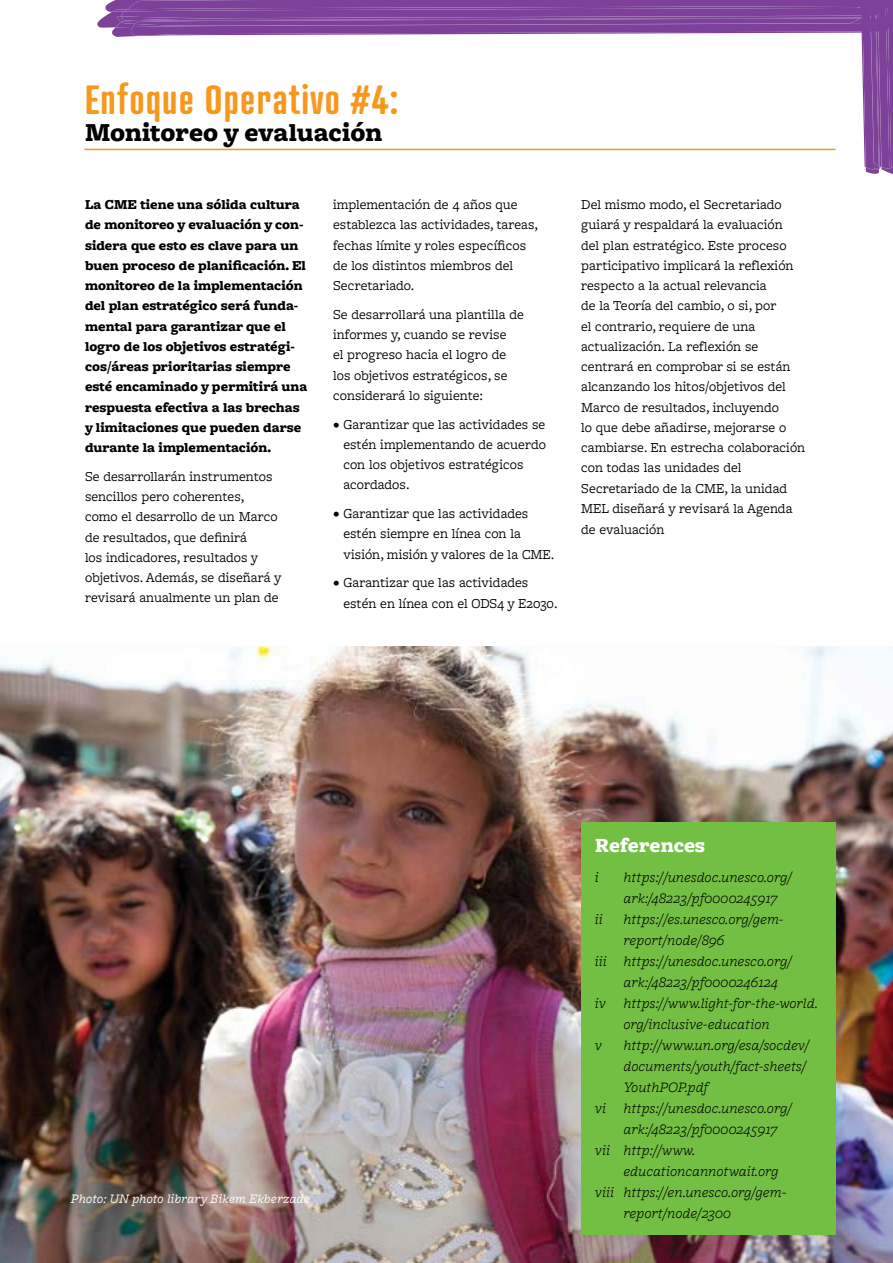
<style>
.page{position:relative;width:893px;height:1263px;background:#fff}
.page>*{position:absolute;margin:0;border:0;box-sizing:border-box;transform-origin:0 0}
.t1{font:600 39.45px "Atrament";letter-spacing:.03em;color:#f8971d}
.t2{font:900 27px "Freight Macro Pro";color:#000}
.t3{font:900 21px "Freight Macro Pro";color:#fff}
.t4{font:italic 300 15px/21px "Freight Macro Pro";color:#000}
.t5{font:14.25px/20.2px "Freight Macro Pro";color:#000}
.t6{font:900 14.25px/20.2px "Freight Macro Pro";color:#000}
.t7{font:italic 13.5px "Freight Macro Pro";color:#fff}
</style>
<div class="page">
<svg style="left:96px;top:0;width:797px;height:174px"></svg>
<img style="left:0;top:646px;width:893px;height:617px">
<div style="left:581px;top:823px;width:255px;height:412px;background:#72bf44"></div>
<hr style="left:84px;top:149px;width:752px;height:1px;background:#f8971d">
<h1 class="t1" style="left:85px;top:75px;width:315px">Enfoque Operativo #4:</h1>
<h2 class="t2" style="left:85px;top:113px;width:299px">Monitoreo y evaluación</h2>
<p class="t6" style="left:85px;top:194px;width:224px">La CME tiene una sólida cultura de monitoreo y evaluación y con&shy;sidera que esto es clave para un buen proceso de planificación. El monitoreo de la implementación del plan estratégico será funda&shy;mental para garantizar que el logro de los objetivos estratégi&shy;cos/áreas prioritarias siempre esté encaminado y permitirá una respuesta efectiva a las brechas y limitaciones que pueden darse durante la implementación.</p>
<p class="t5" style="left:85px;top:466px;width:198px">Se desarrollarán instrumentos sencillos pero coherentes,<br>como el desarrollo de un Marco de resultados, que definirá<br>los indicadores, resultados y objetivos. Además, se diseñará y revisará anualmente un plan de</p>
<p class="t5" style="left:333px;top:194px;width:207px">implementación de 4 años que establezca las actividades, tareas, fechas límite y roles específicos de los distintos miembros del<br>Secretariado.</p>
<p class="t5" style="left:333px;top:304px;width:192px">Se desarrollará una plantilla de informes y, cuando se revise<br>el progreso hacia el logro de los objetivos estratégicos, se considerará lo siguiente:</p>
<p class="t5" style="left:343px;top:413px;width:204px;text-indent:-10px">• Garantizar que las actividades se estén implementando de acuerdo con los objetivos estratégicos acordados.</p>
<p class="t5" style="left:343px;top:503px;width:213px;text-indent:-10px">• Garantizar que las actividades estén siempre en línea con la visión, misión y valores de la CME.</p>
<p class="t5" style="left:343px;top:572px;width:216px;text-indent:-10px">• Garantizar que las actividades estén en línea con el ODS4 y E2030.</p>
<p class="t5" style="left:581px;top:194px;width:226px">Del mismo modo, el Secretariado guiará y respaldará la evaluación<br>del plan estratégico. Este proceso participativo implicará la reflexión respecto a la actual relevancia<br>de la Teoría del cambio, o si, por<br>el contrario, requiere de una actualización. La reflexión se centrará en comprobar si se están alcanzando los hitos/objetivos del<br>Marco de resultados, incluyendo<br>lo que debe añadirse, mejorarse o cambiarse. En estrecha colaboración con todas las unidades del<br>Secretariado de la CME, la unidad<br>MEL diseñará y revisará la Agenda de evaluación</p>
<p class="t7" style="left:71px;top:1189px;width:241px">Photo: UN photo library Bikem Ekberzade</p>
<h3 class="t3" style="left:595px;top:830px;width:111px">References</h3>
<p class="t4" style="left:595px;top:865px;width:5px">i</p>
<p class="t4" style="left:624px;top:865px;width:170px">https://unesdoc.unesco.org/ ark:/48223/pf0000245917</p>
<p class="t4" style="left:595px;top:907px;width:9px">ii</p>
<p class="t4" style="left:624px;top:907px;width:162px">https://es.unesco.org/gem-</p>
<p class="t4" style="left:624px;top:928px;width:102px">report/node/896</p>
<p class="t4" style="left:595px;top:949px;width:198px">iii https://unesdoc.unesco.org/</p>
<p class="t4" style="left:624px;top:970px;width:156px">ark:/48223/pf0000246124</p>
<p class="t4" style="left:595px;top:991px;width:225px">iv https://www.light-for-the-world.</p>
<p class="t4" style="left:624px;top:1012px;width:148px">org/inclusive-education</p>
<p class="t4" style="left:595px;top:1033px;width:8px">v</p>
<p class="t4" style="left:624px;top:1033px;width:187px">http://www.un.org/esa/socdev/</p>
<p class="t4" style="left:624px;top:1054px;width:184px">documents/youth/fact-sheets/</p>
<p class="t4" style="left:624px;top:1075px;width:86px">YouthPOP.pdf</p>
<p class="t4" style="left:595px;top:1096px;width:198px">vi https://unesdoc.unesco.org/</p>
<p class="t4" style="left:624px;top:1117px;width:156px">ark:/48223/pf0000245917</p>
<p class="t4" style="left:595px;top:1138px;width:102px">vii http://www.</p>
<p class="t4" style="left:624px;top:1159px;width:157px">educationcannotwait.org</p>
<p class="t4" style="left:595px;top:1180px;width:193px">viii https://en.unesco.org/gem-</p>
<p class="t4" style="left:624px;top:1201px;width:109px">report/node/2300</p>
</div>
